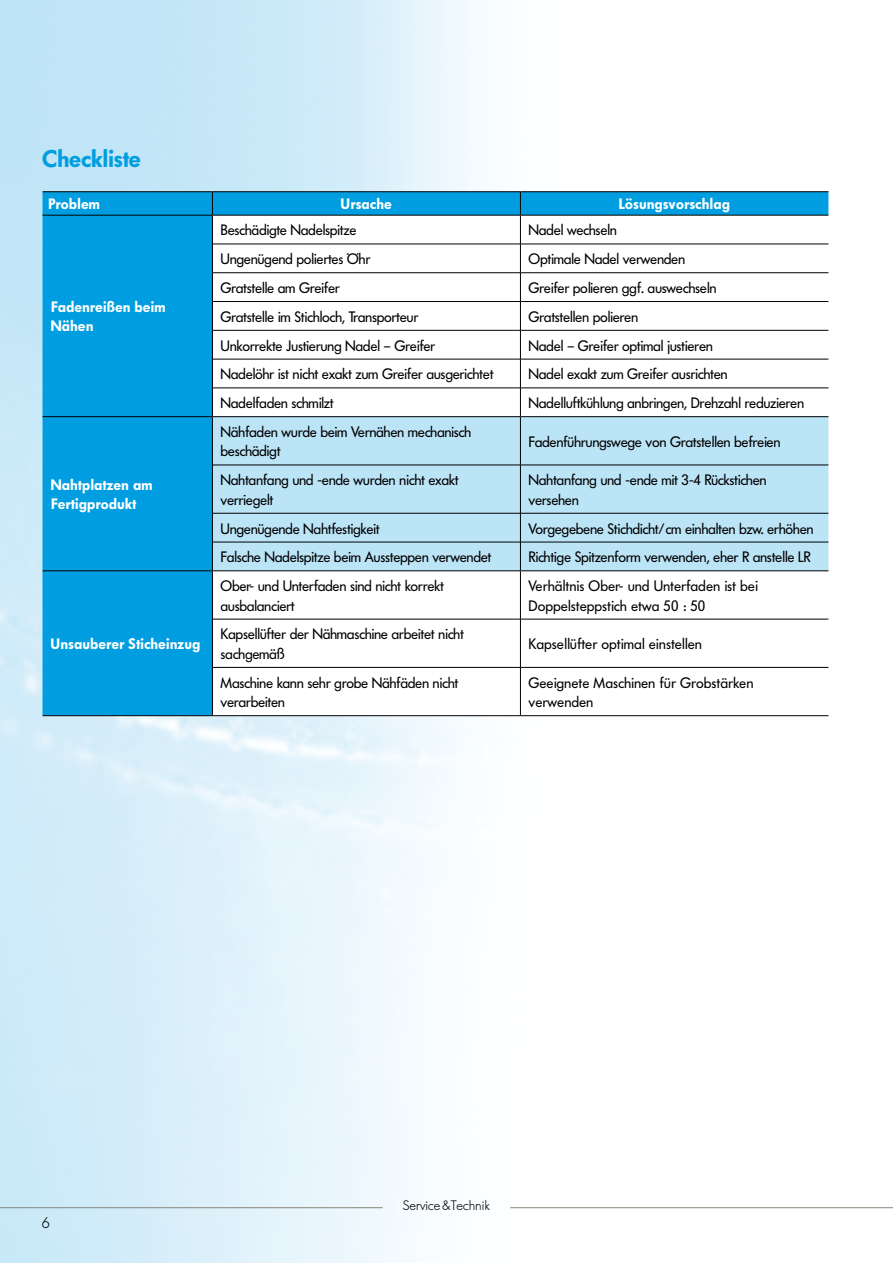
<style>
.page{position:relative;width:893px;height:1263px;background:#fff}
.page>*{position:absolute;margin:0;border:0;box-sizing:border-box;transform-origin:0 0}
.t1{font:24px "Fut Hea";color:#009ee0}
.t2{font:15px/19.5px "Fut Boo Reg";color:#000}
.t3{font:15px/19.5px "Fut Boo Reg";letter-spacing:.02em;color:#000}
.t4{font:15px/19.5px "Fut Hea";letter-spacing:.02em;color:#fff}
.t5{font:15px "Fut Lig";color:#000}
.t6{font:13.5px "Fut Lig";letter-spacing:.02em;color:#000}
</style>
<div class="page">
<img style="left:0;top:0;width:892px;height:1263px">
<hr style="left:0;top:1207px;width:383px;height:1px;background:#878677">
<hr style="left:510px;top:1207px;width:383px;height:1px;background:#878677">
<div style="left:43px;top:192px;width:785px;height:523px;background:#009ee0"></div>
<svg style="left:213px;top:216px;width:615px;height:499px"></svg>
<div style="left:213px;top:417px;width:615px;height:153px;background:#bce4f7"></div>
<hr style="left:43px;top:191px;width:169px;height:1px;background:#000">
<hr style="left:212px;top:191px;width:308px;height:1px;background:#000">
<hr style="left:520px;top:191px;width:308px;height:1px;background:#000">
<hr style="left:43px;top:215px;width:169px;height:1px;background:#000">
<hr style="left:212px;top:215px;width:308px;height:1px;background:#000">
<hr style="left:520px;top:215px;width:308px;height:1px;background:#000">
<svg style="left:212px;top:192px;width:1px;height:224px"></svg>
<svg style="left:520px;top:192px;width:1px;height:224px"></svg>
<hr style="left:43px;top:416px;width:169px;height:1px;background:#000">
<hr style="left:212px;top:416px;width:308px;height:1px;background:#000">
<hr style="left:212px;top:417px;width:1px;height:48px;background:#000">
<hr style="left:520px;top:416px;width:308px;height:1px;background:#000">
<hr style="left:520px;top:417px;width:1px;height:48px;background:#000">
<hr style="left:212px;top:465px;width:1px;height:48px;background:#000">
<hr style="left:520px;top:465px;width:1px;height:48px;background:#000">
<svg style="left:212px;top:513px;width:1px;height:57px"></svg>
<svg style="left:520px;top:514px;width:1px;height:56px"></svg>
<hr style="left:43px;top:570px;width:169px;height:1px;background:#000">
<hr style="left:212px;top:570px;width:308px;height:1px;background:#000">
<hr style="left:212px;top:571px;width:1px;height:48px;background:#000">
<hr style="left:520px;top:570px;width:308px;height:1px;background:#000">
<hr style="left:520px;top:571px;width:1px;height:48px;background:#000">
<hr style="left:212px;top:619px;width:1px;height:48px;background:#000">
<hr style="left:520px;top:619px;width:1px;height:48px;background:#000">
<hr style="left:212px;top:667px;width:1px;height:48px;background:#000">
<hr style="left:520px;top:668px;width:1px;height:47px;background:#000">
<hr style="left:43px;top:715px;width:169px;height:1px;background:#000">
<hr style="left:212px;top:715px;width:308px;height:1px;background:#000">
<hr style="left:520px;top:715px;width:308px;height:1px;background:#000">
<hr style="left:213px;top:244px;width:307px;height:1px;background:#000">
<hr style="left:520px;top:244px;width:308px;height:1px;background:#000">
<hr style="left:213px;top:272px;width:307px;height:1px;background:#000">
<hr style="left:520px;top:272px;width:308px;height:1px;background:#000">
<hr style="left:213px;top:301px;width:307px;height:1px;background:#000">
<hr style="left:520px;top:301px;width:308px;height:1px;background:#000">
<hr style="left:213px;top:330px;width:307px;height:1px;background:#000">
<hr style="left:520px;top:330px;width:308px;height:1px;background:#000">
<hr style="left:213px;top:359px;width:307px;height:1px;background:#000">
<hr style="left:520px;top:359px;width:308px;height:1px;background:#000">
<hr style="left:213px;top:388px;width:307px;height:1px;background:#000">
<hr style="left:520px;top:388px;width:308px;height:1px;background:#000">
<hr style="left:213px;top:465px;width:307px;height:1px;background:#000">
<hr style="left:520px;top:465px;width:308px;height:1px;background:#000">
<hr style="left:213px;top:513px;width:307px;height:1px;background:#000">
<hr style="left:520px;top:513px;width:308px;height:1px;background:#000">
<hr style="left:213px;top:542px;width:307px;height:1px;background:#000">
<hr style="left:520px;top:542px;width:308px;height:1px;background:#000">
<hr style="left:213px;top:619px;width:307px;height:1px;background:#000">
<hr style="left:520px;top:619px;width:308px;height:1px;background:#000">
<hr style="left:213px;top:667px;width:307px;height:1px;background:#000">
<hr style="left:520px;top:667px;width:308px;height:1px;background:#000">
<h1 class="t1" style="left:43px;top:145px;width:100px">Checkliste</h1>
<p class="t4" style="left:49px;top:194px;width:53px">Problem</p>
<p class="t4" style="left:341px;top:194px;width:52px">Ursache</p>
<p class="t4" style="left:619px;top:194px;width:113px">Lösungsvorschlag</p>
<p class="t4" style="left:51px;top:297px;width:116px">Fadenreißen beim<br>Nähen</p>
<p class="t4" style="left:51px;top:475px;width:103px">Nahtplatzen am<br>Fertigprodukt</p>
<p class="t4" style="left:51px;top:634px;width:151px">Unsauberer Sticheinzug</p>
<p class="t2" style="left:221px;top:220px;width:137px">Beschädigte Nadelspitze</p>
<p class="t2" style="left:529px;top:220px;width:90px">Nadel wechseln</p>
<p class="t2" style="left:221px;top:249px;width:151px">Ungenügend poliertes Öhr</p>
<p class="t2" style="left:529px;top:249px;width:158px">Optimale Nadel verwenden</p>
<p class="t2" style="left:221px;top:278px;width:120px">Gratstelle am Greifer</p>
<p class="t2" style="left:529px;top:278px;width:189px">Greifer polieren ggf. auswechseln</p>
<p class="t2" style="left:221px;top:307px;width:199px">Gratstelle im Stichloch, Transporteur</p>
<p class="t2" style="left:529px;top:307px;width:111px">Gratstellen polieren</p>
<p class="t2" style="left:221px;top:335px;width:216px">Unkorrekte Justierung Nadel – Greifer</p>
<p class="t2" style="left:529px;top:335px;width:185px">Nadel – Greifer optimal justieren</p>
<p class="t2" style="left:221px;top:364px;width:274px">Nadelöhr ist nicht exakt zum Greifer ausgerichtet</p>
<p class="t2" style="left:529px;top:364px;width:200px">Nadel exakt zum Greifer ausrichten</p>
<p class="t2" style="left:221px;top:393px;width:114px">Nadelfaden schmilzt</p>
<p class="t2" style="left:529px;top:393px;width:277px">Nadelluftkühlung anbringen, Drehzahl reduzieren</p>
<p class="t2" style="left:221px;top:422px;width:252px">Nähfaden wurde beim Vernähen mechanisch beschädigt</p>
<p class="t2" style="left:529px;top:432px;width:253px">Fadenführungswege von Gratstellen befreien</p>
<p class="t2" style="left:221px;top:470px;width:239px">Nahtanfang und -ende wurden nicht exakt verriegelt</p>
<p class="t2" style="left:529px;top:470px;width:239px">Nahtanfang und -ende mit 3-4 Rückstichen versehen</p>
<p class="t2" style="left:221px;top:518px;width:160px">Ungenügende Nahtfestigkeit</p>
<p class="t2" style="left:529px;top:518px;width:286px">Vorgegebene Stichdicht/cm einhalten bzw. erhöhen</p>
<p class="t2" style="left:221px;top:547px;width:272px">Falsche Nadelspitze beim Aussteppen verwendet</p>
<p class="t2" style="left:529px;top:547px;width:283px">Richtige Spitzenform verwenden, eher R anstelle LR</p>
<p class="t2" style="left:221px;top:576px;width:225px">Ober- und Unterfaden sind nicht korrekt ausbalanciert</p>
<p class="t3" style="left:529px;top:576px;width:231px">Verhältnis Ober- und Unterfaden ist bei<br>Doppelsteppstich etwa 50 : 50</p>
<p class="t2" style="left:221px;top:624px;width:245px">Kapsellüfter der Nähmaschine arbeitet nicht sachgemäß</p>
<p class="t3" style="left:529px;top:634px;width:175px">Kapsellüfter optimal einstellen</p>
<p class="t2" style="left:221px;top:673px;width:239px">Maschine kann sehr grobe Nähfäden nicht verarbeiten</p>
<p class="t3" style="left:529px;top:673px;width:226px">Geeignete Maschinen für Grobstärken verwenden</p>
<p class="t5" style="left:42px;top:1214px;width:9px">6</p>
<p class="t6" style="left:403px;top:1197px;width:88px">Service &amp;Technik</p>
</div>
